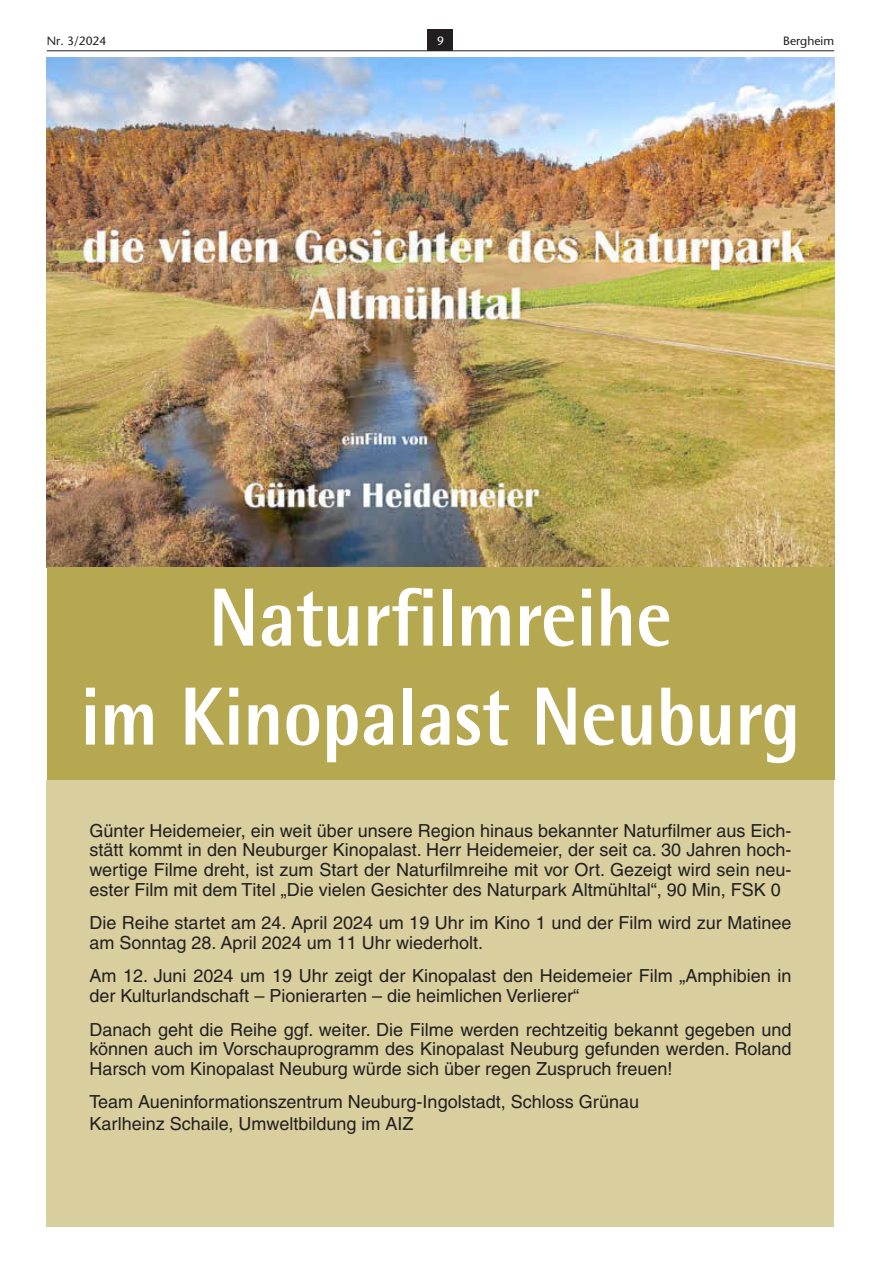
<style>
.page{position:relative;width:881px;height:1263px;background:#fff}
.page>*{position:absolute;margin:0;border:0;box-sizing:border-box;transform-origin:0 0}
.t1{font:800 82.5px/99px "Agfa Rotis Semisans";color:#fff;text-align:center;scale:.9 1}
.t2{font:18px/19.8px "Helvetica LT";color:#231f20}
.t3{font:12px "Stone Sans LT";color:#231f20}
.t4{font:12px "Stone Sans LT";color:#fff}
</style>
<div class="page">
<div style="left:427px;top:29px;width:26px;height:22px;background:#231f20"></div>
<hr style="left:47px;top:51px;width:786px;height:1px;background:#231f20">
<img style="left:47px;top:57px;width:786px;height:510px">
<div style="left:47px;top:780px;width:786px;height:447px;background:#d9ce9e"></div>
<div style="left:47px;top:567px;width:786px;height:213px;background:#b6a850"></div>
<p class="t3" style="left:47px;top:33px;width:61px">Nr. 3/2024</p>
<p class="t4" style="left:437px;top:33px;width:8px">9</p>
<p class="t3" style="left:782px;top:33px;width:52px">Bergheim</p>
<h1 class="t1" style="left:81px;top:566px;width:800px">Naturfilmreihe<br>im Kinopalast Neuburg</h1>
<p class="t2" style="left:89px;top:820px;width:703px;text-align:justify">Günter Heidemeier, ein weit über unsere Region hinaus bekannter Naturfilmer aus Eich&shy;stätt kommt in den Neuburger Kinopalast. Herr Heidemeier, der seit ca. 30 Jahren hoch&shy;wertige Filme dreht, ist zum Start der Naturfilmreihe mit vor Ort. Gezeigt wird sein neu&shy;ester Film mit dem Titel „Die vielen Gesichter des Naturpark Altmühltal“, 90 Min, FSK 0</p>
<p class="t2" style="left:89px;top:913px;width:703px">Die Reihe startet am 24. April 2024 um 19 Uhr im Kino 1 und der Film wird zur Matinee am Sonntag 28. April 2024 um 11 Uhr wiederholt.</p>
<p class="t2" style="left:89px;top:966px;width:703px">Am 12. Juni 2024 um 19 Uhr zeigt der Kinopalast den Heidemeier Film „Amphibien in der Kulturlandschaft – Pionierarten – die heimlichen Verlierer“</p>
<p class="t2" style="left:89px;top:1019px;width:703px;text-align:justify">Danach geht die Reihe ggf. weiter. Die Filme werden rechtzeitig bekannt gegeben und können auch im Vorschauprogramm des Kinopalast Neuburg gefunden werden. Roland Harsch vom Kinopalast Neuburg würde sich über regen Zuspruch freuen!</p>
<p class="t2" style="left:89px;top:1091px;width:551px;line-height:21.9px">Team Aueninformationszentrum Neuburg-Ingolstadt, Schloss Grünau<br>Karlheinz Schaile, Umweltbildung im AIZ</p>
</div>
